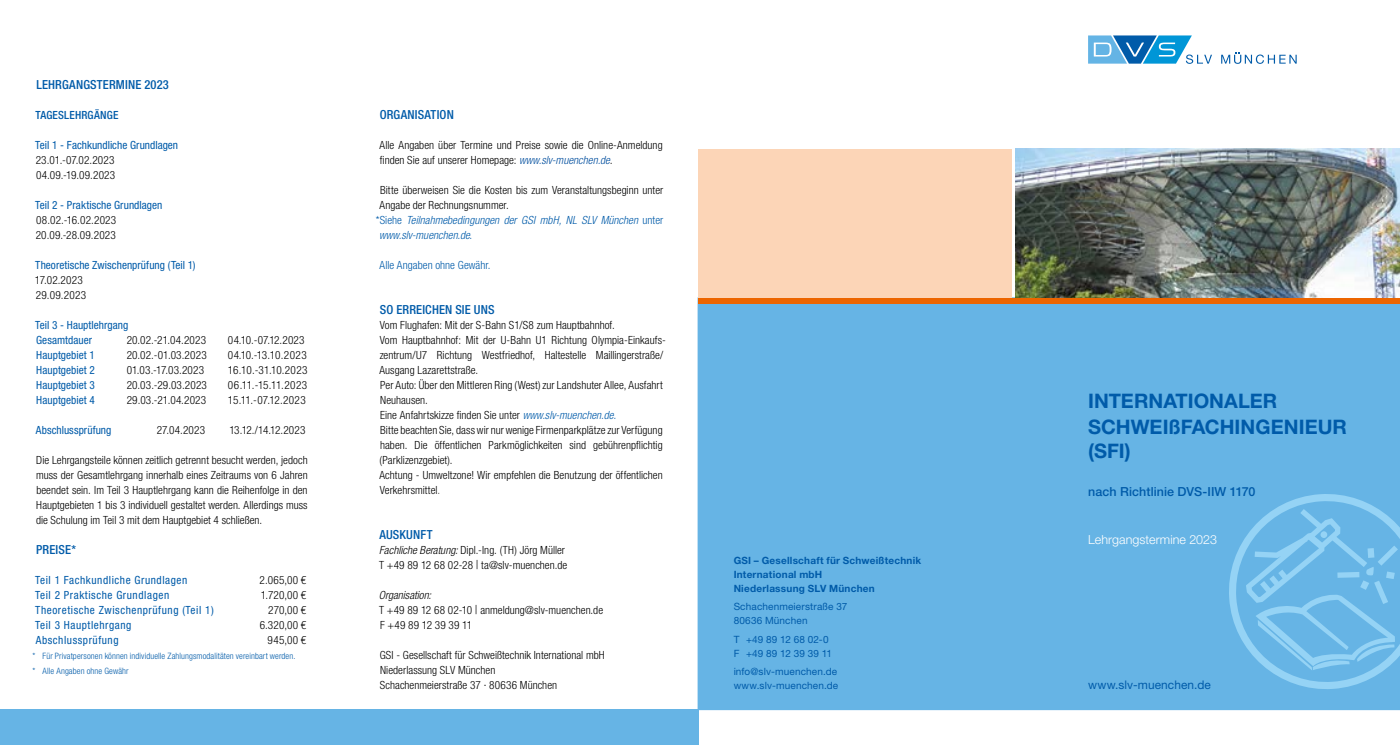
<style>
.page{position:relative;width:1400px;height:745px;background:#fff}
.page>*{position:absolute;margin:0;border:0;box-sizing:border-box;transform-origin:0 0}
.t1{font:700 20px/24.9px "Helvetica Neue LT Std";color:#005ba9}
.t2{font:500 condensed 12.5px "Helvetica Neue LT Std";letter-spacing:.01em;color:#005ba9}
.t3{font:500 12.5px "Helvetica Neue LT Std";letter-spacing:.005em;color:#005ba9}
.t4{font:300 12.5px "Helvetica Neue LT Std";letter-spacing:.005em;color:#fff}
.t5{font:11.88px "Helvetica Neue LT Std";letter-spacing:.005em;color:#005ba9}
.t6{font:300 condensed 11.25px/15px "Helvetica Neue LT Std";letter-spacing:.005em;color:#000}
.t7{font:condensed 11.25px/15px "Helvetica Neue LT Std";letter-spacing:.01em;color:#005ba9}
.t8{font:condensed 11.25px "Helvetica Neue LT Std";letter-spacing:.05em;color:#005ba9}
.t9{font:italic 300 condensed 11.25px "Helvetica Neue LT Std";letter-spacing:.005em;color:#005ba9}
.t10{font:300 condensed 11.25px "Helvetica Neue LT Std";letter-spacing:.005em;color:#005ba9}
.t11{font:300 condensed 11.25px "Helvetica Neue LT Std";letter-spacing:.025em;color:#000}
.t12{font:300 condensed 11.25px "Helvetica Neue LT Std";letter-spacing:.04em;color:#000}
.t13{font:300 condensed 11.25px "Helvetica Neue LT Std";letter-spacing:-.045em;color:#000}
.t14{font:500 condensed 11.25px "Helvetica Neue LT Std";letter-spacing:.015em;color:#005ba9}
.t15{font:10px/13.8px "Helvetica Neue LT Std";letter-spacing:.015em;color:#005ba9}
.t16{font:700 10px/13.8px "Helvetica Neue LT Std";letter-spacing:.025em;color:#005ba9}
.t17{font:300 condensed 8.75px/15px "Helvetica Neue LT Std";letter-spacing:.01em;color:#005ba9}
.s1{font-style:italic;color:#004e9e}
.s2{font-style:italic}
.s3{font-style:normal}
.s4{font-style:italic;color:#005ba9}
.s5{color:#484847}
.s6{font-size:12.5px}
</style>
<div class="page">
<div style="left:697px;top:297px;width:703px;height:412px;background:#66b4e5"></div>
<div style="left:0;top:709px;width:698px;height:35px;background:#66b4e5"></div>
<div style="left:698px;top:149px;width:314px;height:149px;background:#fcd5b7"></div>
<img style="left:1015px;top:149px;width:385px;height:149px">
<div style="left:698px;top:298px;width:702px;height:5px;background:#ec6500"></div>
<svg style="left:1221px;top:53px;width:75px;height:11px"></svg>
<svg style="left:1088px;top:35px;width:124px;height:29px"></svg>
<svg style="left:1225px;top:490px;width:175px;height:202px;background:#71bbe8"></svg>
<div style="left:1320px;top:531px;width:7px;height:6px;background:#95d3f5;border-radius:50%"></div>
<p class="t2" style="left:36px;top:77px;width:134px">LEHRGANGSTERMINE 2023</p>
<p class="t14" style="left:35px;top:108px;width:85px">TAGESLEHRGÄNGE</p>
<p class="t7" style="left:35px;top:137px;width:144px">Teil 1 - Fachkundliche Grundlagen</p>
<p class="t6" style="left:36px;top:152px;width:81px">23.01.-07.02.2023<br>04.09.-19.09.2023</p>
<p class="t7" style="left:35px;top:197px;width:128px">Teil 2 - Praktische Grundlagen</p>
<p class="t6" style="left:36px;top:212px;width:82px">08.02.-16.02.2023<br>20.09.-28.09.2023</p>
<p class="t7" style="left:35px;top:257px;width:162px">Theoretische Zwischenprüfung (Teil 1)</p>
<p class="t6" style="left:35px;top:272px;width:53px">17.02.2023<br>29.09.2023</p>
<p class="t7" style="left:35px;top:317px;width:95px">Teil 3 - Hauptlehrgang<br>Gesamtdauer</p>
<p class="t6" style="left:127px;top:332px;width:81px">20.02.-21.04.2023</p>
<p class="t6" style="left:228px;top:332px;width:78px">04.10.-07.12.2023</p>
<p class="t7" style="left:36px;top:347px;width:60px">Hauptgebiet 1</p>
<p class="t6" style="left:127px;top:347px;width:82px">20.02.-01.03.2023</p>
<p class="t11" style="left:228px;top:348px;width:80px">04.10.-13.10.2023</p>
<p class="t7" style="left:36px;top:362px;width:60px">Hauptgebiet 2</p>
<p class="t6" style="left:127px;top:362px;width:79px">01.03.-17.03.2023</p>
<p class="t6" style="left:228px;top:362px;width:81px">16.10.-31.10.2023</p>
<p class="t7" style="left:36px;top:377px;width:60px">Hauptgebiet 3</p>
<p class="t6" style="left:127px;top:377px;width:82px">20.03.-29.03.2023</p>
<p class="t12" style="left:228px;top:378px;width:81px">06.11.-15.11.2023</p>
<p class="t7" style="left:36px;top:392px;width:60px">Hauptgebiet 4</p>
<p class="t6" style="left:127px;top:392px;width:81px">29.03.-21.04.2023</p>
<p class="t6" style="left:228px;top:392px;width:79px">15.11.-07.12.2023</p>
<p class="t7" style="left:36px;top:422px;width:77px">Abschlussprüfung</p>
<p class="t6" style="left:157px;top:422px;width:50px">27.04.2023</p>
<p class="t13" style="left:229px;top:423px;width:78px">13.12./14.12.2023</p>
<p class="t6" style="left:36px;top:452px;width:273px;text-align:justify">Die Lehrgangsteile können zeitlich getrennt besucht werden, jedoch muss der Gesamtlehrgang innerhalb eines Zeitraums von 6 Jahren beendet sein. Im Teil 3 Hauptlehrgang kann die Reihenfolge in den Hauptgebieten 1 bis 3 individuell gestaltet werden. Allerdings muss die Schulung im Teil 3 mit dem Hauptgebiet 4 schließen.</p>
<p class="t2" style="left:36px;top:542px;width:41px">PREISE*</p>
<p class="t8" style="left:35px;top:573px;width:154px">Teil 1 Fachkundliche Grundlagen</p>
<p class="t6" style="left:260px;top:572px;width:48px">2.065,00 €</p>
<p class="t8" style="left:35px;top:588px;width:135px">Teil 2 Praktische Grundlagen</p>
<p class="t6" style="left:261px;top:587px;width:47px">1.720,00 €</p>
<p class="t8" style="left:35px;top:603px;width:180px">Theoretische Zwischenprüfung (Teil 1)</p>
<p class="t6" style="left:268px;top:602px;width:40px">270,00 €</p>
<p class="t8" style="left:35px;top:618px;width:98px">Teil 3 Hauptlehrgang</p>
<p class="t6" style="left:260px;top:617px;width:48px">6.320,00 €</p>
<p class="t8" style="left:36px;top:633px;width:84px">Abschlussprüfung</p>
<p class="t6" style="left:268px;top:632px;width:40px">945,00 €</p>
<p class="t17" style="left:32px;top:648px;width:265px">* Für Privatpersonen können individuelle Zahlungsmodalitäten vereinbart werden. * Alle Angaben ohne Gewähr</p>
<p class="t2" style="left:380px;top:107px;width:76px">ORGANISATION</p>
<p class="t6" style="left:379px;top:137px;width:285px">Alle Angaben über Termine und Preise sowie die Online-Anmeldung finden Sie auf unserer Homepage: <span class="s1">www.slv-muenchen.de</span><span class="s2">.</span></p>
<p class="t6" style="left:380px;top:182px;width:285px">Bitte überweisen Sie die Kosten bis zum Veranstaltungsbeginn unter</p>
<p class="t6" style="left:379px;top:197px;width:131px">Angabe der Rechnungsnummer.</p>
<p class="t9" style="left:376px;top:213px;width:289px"><span class="s3">*Siehe</span> Teilnahmebedingungen der GSI mbH, NL SLV München <span class="s3">unter</span></p>
<p class="t9" style="left:379px;top:228px;width:95px">www.slv-muenchen.de<span class="s3">.</span></p>
<p class="t10" style="left:379px;top:258px;width:113px">Alle Angaben ohne Gewähr.</p>
<p class="t2" style="left:380px;top:302px;width:116px">SO ERREICHEN SIE UNS</p>
<p class="t6" style="left:379px;top:317px;width:288px">Vom Flughafen: Mit der S-Bahn S1/S8 zum Hauptbahnhof.<br>Vom Hauptbahnhof: Mit der U-Bahn U1 Richtung Olympia-Einkaufs&shy;zentrum/U7 Richtung Westfriedhof, Haltestelle Maillingerstraße/ Ausgang Lazarettstraße.<br>Per Auto: Über den Mittleren Ring (West) zur Landshuter Allee, Ausfahrt Neuhausen.<br>Eine Anfahrtskizze finden Sie unter <span class="s4">www.slv-muenchen.de.<br></span>Bitte beachten Sie, dass wir nur wenige Firmenparkplätze zur Verfügung haben. Die öffentlichen Parkmöglichkeiten sind gebührenpflichtig (Parklizenzgebiet).<br>Achtung - Umweltzone! Wir empfehlen die Benutzung der öffentlichen Verkehrsmittel<span class="s5">.</span></p>
<p class="t2" style="left:379px;top:527px;width:55px">AUSKUNFT</p>
<p class="t6" style="left:379px;top:542px;width:190px"><span class="s2">Fachliche Beratung:</span> Dipl.-Ing. (TH) Jörg Müller<br>T +49 89 12 68 02-28 <span class="s6">|</span> ta@slv-muenchen.de</p>
<p class="t6" style="left:379px;top:587px;width:226px"><span class="s2">Organisation:<br></span>T +49 89 12 68 02-10 <span class="s6">|</span> anmeldung@slv-muenchen.de<br>F +49 89 12 39 39 11</p>
<p class="t6" style="left:380px;top:647px;width:227px">GSI - Gesellschaft für Schweißtechnik International mbH<br>Niederlassung SLV München<br>Schachenmeierstraße 37 · 80636 München</p>
<p class="t16" style="left:733px;top:553px;width:189px">GSI – Gesellschaft für Schweißtechnik<br>International mbH<br>Niederlassung SLV München</p>
<p class="t15" style="left:733px;top:599px;width:115px">Schachenmeierstraße 37<br>80636 München</p>
<p class="t15" style="left:733px;top:631px;width:100px">T +49 89 12 68 02-0<br>F +49 89 12 39 39 11</p>
<p class="t15" style="left:733px;top:664px;width:106px">info@slv-muenchen.de www.slv-muenchen.de</p>
<h1 class="t1" style="left:1088px;top:387px;width:260px">INTERNATIONALER<br>SCHWEIßFACHINGENIEUR (SFI)</h1>
<p class="t3" style="left:1088px;top:483px;width:169px">nach Richtlinie DVS-IIW 1170</p>
<p class="t4" style="left:1088px;top:531px;width:130px">Lehrgangstermine 2023</p>
<p class="t5" style="left:1088px;top:677px;width:124px">www.slv-muenchen.de</p>
</div>
